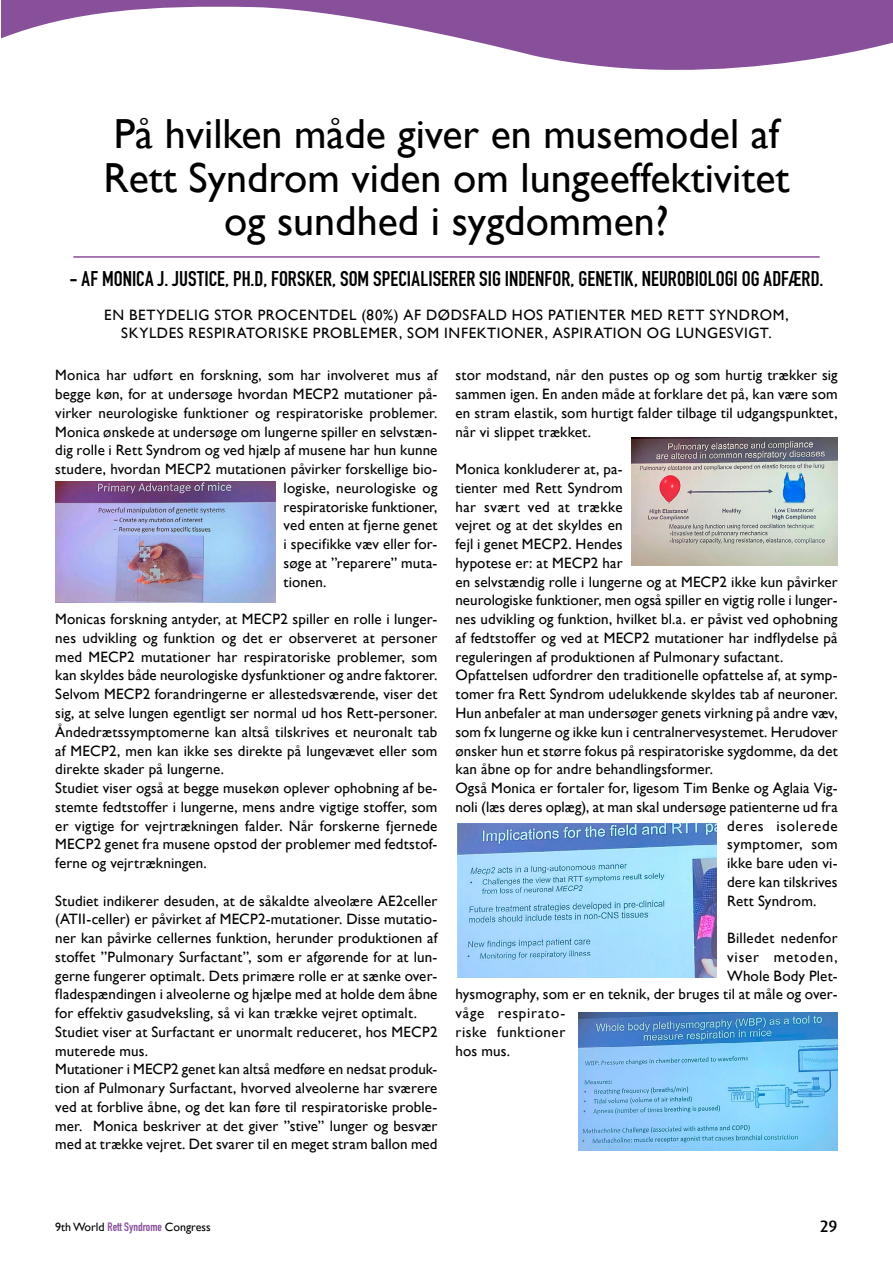
<style>
.page{position:relative;width:893px;height:1263px;background:#fff}
.page>*{position:absolute;margin:0;border:0;box-sizing:border-box;transform-origin:0 0}
.t1{font:42px/43.5px "Gill Sans";color:#000;text-align:center}
.t2{font:700 21px "DIN Condensed";letter-spacing:.005em;color:#000}
.t3{font:500 16.5px "Dax OT";color:#000}
.t4{font:15px/18.8px "Gill Sans";letter-spacing:.01em;color:#000}
.t5{font:15px/18px "Gill Sans";letter-spacing:.04em;color:#000;text-align:center}
.t6{font:15px "Gill Sans";letter-spacing:.03em;color:#000}
.t7{font:15px "Gill Sans";letter-spacing:.035em;color:#000}
.t8{font:15px "Gill Sans";letter-spacing:.05em;color:#000}
.t9{font:15px "Gill Sans";letter-spacing:.055em;color:#000}
.t10{font:15px "Gill Sans";letter-spacing:.06em;color:#000}
.t11{font:12px "Gill Sans";color:#000}
.s1{font-family:"DIN Condensed";font-weight:700;color:#884f9a}
</style>
<div class="page">
<div style="left:1px;top:0;width:892px;height:81px;background:#884f9a"></div>
<svg style="left:1px;top:6px;width:892px;height:75px;fill:#fff"></svg>
<hr style="left:73px;top:256px;width:747px;height:2px;background:#884f9a">
<img style="left:55px;top:482px;width:220px;height:121px">
<img style="left:631px;top:437px;width:207px;height:128px">
<img style="left:578px;top:1012px;width:259px;height:138px">
<img style="left:457px;top:823px;width:259px;height:154px">
<h1 class="t1" style="left:103px;top:112px;width:688px">På hvilken måde giver en musemodel af<br>Rett Syndrom viden om lungeeffektivitet og sundhed i sygdommen?</h1>
<h2 class="t2" style="left:70px;top:265px;width:755px">- AF MONICA J. JUSTICE, PH.D, FORSKER, SOM SPECIALISERER SIG INDENFOR, GENETIK, NEUROBIOLOGI OG ADFÆRD.</h2>
<p class="t5" style="left:104px;top:306px;width:686px">EN BETYDELIG STOR PROCENTDEL (80%) AF DØDSFALD HOS PATIENTER MED RETT SYNDROM,<br>SKYLDES RESPIRATORISKE PROBLEMER, SOM INFEKTIONER, ASPIRATION OG LUNGESVIGT.</p>
<p class="t4" style="left:55px;top:366px;width:384px">Monica har udført en forskning, som har involveret mus af</p>
<p class="t4" style="left:55px;top:385px;width:384px">begge køn, for at undersøge hvordan MECP2 mutationer på-</p>
<p class="t4" style="left:55px;top:403px;width:384px">virker neurologiske funktioner og respiratoriske problemer.</p>
<p class="t4" style="left:55px;top:422px;width:384px">Monica ønskede at undersøge om lungerne spiller en selvstæn-</p>
<p class="t4" style="left:55px;top:441px;width:384px">dig rolle i Rett Syndrom og ved hjælp af musene har hun kunne</p>
<p class="t4" style="left:55px;top:460px;width:384px">studere, hvordan MECP2 mutationen påvirker forskellige bio-</p>
<p class="t4" style="left:284px;top:478px;width:155px">logiske, neurologiske og</p>
<p class="t4" style="left:284px;top:497px;width:155px">respiratoriske funktioner,</p>
<p class="t4" style="left:284px;top:516px;width:155px">ved enten at fjerne genet</p>
<p class="t4" style="left:284px;top:535px;width:155px">i specifikke væv eller for-</p>
<p class="t4" style="left:284px;top:553px;width:155px">søge at ”reparere” muta-</p>
<p class="t4" style="left:284px;top:572px;width:44px">tionen.</p>
<p class="t4" style="left:55px;top:610px;width:384px">Monicas forskning antyder, at MECP2 spiller en rolle i lunger&shy;nes udvikling og funktion og det er observeret at personer med MECP2 mutationer har respiratoriske problemer, som kan skyldes både neurologiske dysfunktioner og andre faktorer.<br>Selvom MECP2 forandringerne er allestedsværende, viser det sig, at selve lungen egentligt ser normal ud hos Rett-personer.<br>Åndedrætssymptomerne kan altså tilskrives et neuronalt tab af MECP2, men kan ikke ses direkte på lungevævet eller som direkte skader på lungerne.<br>Studiet viser også at begge musekøn oplever ophobning af be&shy;stemte fedtstoffer i lungerne, mens andre vigtige stoffer, som er vigtige for vejrtrækningen falder. Når forskerne fjernede MECP2 genet fra musene opstod der problemer med fedtstof&shy;ferne og vejrtrækningen.</p>
<p class="t4" style="left:55px;top:891px;width:384px">Studiet indikerer desuden, at de såkaldte alveolære AE2celler (ATII-celler) er påvirket af MECP2-mutationer. Disse mutatio&shy;ner kan påvirke cellernes funktion, herunder produktionen af stoffet ”Pulmonary Surfactant”, som er afgørende for at lun&shy;gerne fungerer optimalt. Dets primære rolle er at sænke over&shy;fladespændingen i alveolerne og hjælpe med at holde dem åbne for effektiv gasudveksling, så vi kan trække vejret optimalt.<br>Studiet viser at Surfactant er unormalt reduceret, hos MECP2 muterede mus.<br>Mutationer i MECP2 genet kan altså medføre en nedsat produk&shy;tion af Pulmonary Surfactant, hvorved alveolerne har sværere ved at forblive åbne, og det kan føre til respiratoriske proble&shy;mer. Monica beskriver at det giver ”stive” lunger og besvær med at trække vejret. Det svarer til en meget stram ballon med</p>
<p class="t4" style="left:455px;top:366px;width:384px;text-align:justify">stor modstand, når den pustes op og som hurtig trækker sig sammen igen. En anden måde at forklare det på, kan være som en stram elastik, som hurtigt falder tilbage til udgangspunktet, når vi slippet trækket.</p>
<p class="t4" style="left:455px;top:460px;width:169px">Monica konkluderer at, pa-</p>
<p class="t4" style="left:455px;top:478px;width:169px">tienter med Rett Syndrom</p>
<p class="t6" style="left:455px;top:498px;width:169px">har svært ved at trække</p>
<p class="t4" style="left:455px;top:516px;width:169px">vejret og at det skyldes en</p>
<p class="t4" style="left:455px;top:535px;width:169px">fejl i genet MECP2. Hendes</p>
<p class="t4" style="left:455px;top:553px;width:169px">hypotese er: at MECP2 har</p>
<p class="t4" style="left:455px;top:572px;width:384px">en selvstændig rolle i lungerne og at MECP2 ikke kun påvirker</p>
<p class="t4" style="left:455px;top:591px;width:384px">neurologiske funktioner, men også spiller en vigtig rolle i lunger-</p>
<p class="t4" style="left:455px;top:610px;width:384px">nes udvikling og funktion, hvilket bl.a. er påvist ved ophobning</p>
<p class="t4" style="left:455px;top:628px;width:384px">af fedtstoffer og ved at MECP2 mutationer har indflydelse på</p>
<p class="t4" style="left:455px;top:647px;width:329px">reguleringen af produktionen af Pulmonary sufactant.</p>
<p class="t4" style="left:455px;top:666px;width:384px">Opfattelsen udfordrer den traditionelle opfattelse af, at symp-</p>
<p class="t4" style="left:455px;top:685px;width:384px">tomer fra Rett Syndrom udelukkende skyldes tab af neuroner.</p>
<p class="t4" style="left:455px;top:703px;width:384px">Hun anbefaler at man undersøger genets virkning på andre væv,</p>
<p class="t4" style="left:455px;top:722px;width:384px">som fx lungerne og ikke kun i centralnervesystemet. Herudover</p>
<p class="t4" style="left:455px;top:741px;width:384px">ønsker hun et større fokus på respiratoriske sygdomme, da det</p>
<p class="t4" style="left:455px;top:760px;width:259px">kan åbne op for andre behandlingsformer.</p>
<p class="t4" style="left:455px;top:778px;width:384px">Også Monica er fortaler for, ligesom Tim Benke og Aglaia Vig-</p>
<p class="t4" style="left:455px;top:797px;width:384px">noli (læs deres oplæg), at man skal undersøge patienterne ud fra</p>
<p class="t8" style="left:727px;top:817px;width:112px">deres isolerede</p>
<p class="t6" style="left:727px;top:835px;width:112px">symptomer, som</p>
<p class="t4" style="left:727px;top:853px;width:112px">ikke bare uden vi-</p>
<p class="t4" style="left:727px;top:872px;width:112px">dere kan tilskrives</p>
<p class="t4" style="left:727px;top:891px;width:91px">Rett Syndrom.</p>
<p class="t4" style="left:727px;top:928px;width:112px">Billedet nedenfor</p>
<p class="t10" style="left:727px;top:948px;width:112px">viser metoden,</p>
<p class="t4" style="left:727px;top:966px;width:112px">Whole Body Plet-</p>
<p class="t4" style="left:455px;top:985px;width:384px">hysmography, som er en teknik, der bruges til at måle og over-</p>
<p class="t9" style="left:455px;top:1004px;width:111px">våge respirato-</p>
<p class="t7" style="left:455px;top:1023px;width:111px">riske funktioner</p>
<p class="t4" style="left:455px;top:1041px;width:56px">hos mus.</p>
<p class="t11" style="left:55px;top:1219px;width:157px">9th World <span class="s1">Rett Syndrome</span> Congress</p>
<p class="t3" style="left:820px;top:1216px;width:19px">29</p>
</div>
